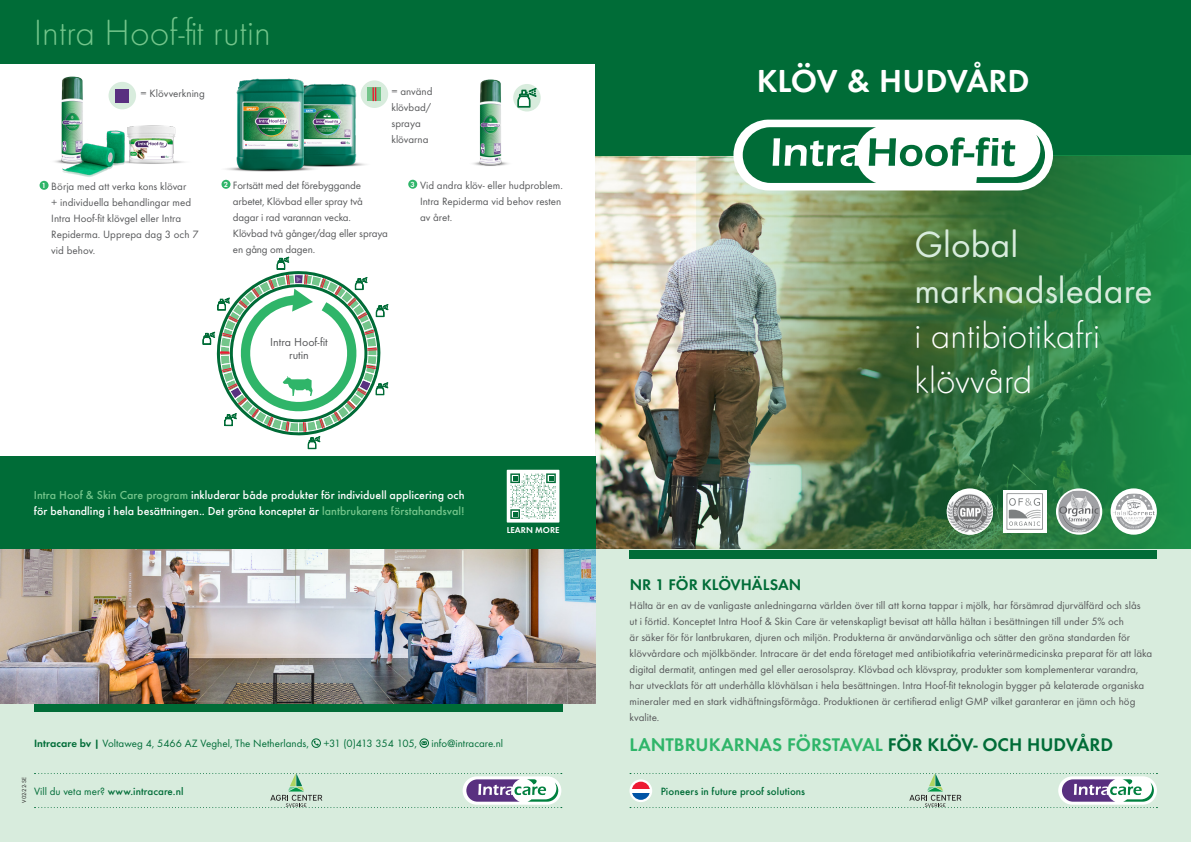
<style>
.page{position:relative;width:1191px;height:842px;background:#fff}
.page>*{position:absolute;margin:0;border:0;box-sizing:border-box;transform-origin:0 0}
.t1{font:300 38px "Futura Round";color:#74c58b}
.t2{font:300 37.9px/45.4px "Futura Round";color:#fff}
.t3{font:37.9px/45.4px "Futura Round";color:#d8ecdd}
.t4{font:600 33.1px "Futura Round";letter-spacing:-.005em;color:#fff}
.t5{font:600 19px "Futura Round";letter-spacing:-.005em;color:#2fb569}
.t6{font:600 16px "Futura Round";letter-spacing:-.005em;color:#006c37}
.t7{font:500 12px/16px "Futura Round";letter-spacing:.005em;color:#fff}
.t8{font:12px/13px "Futura Round";color:#57585a;text-align:center}
.t9{font:11px/16px "Futura Round";color:#57585a}
.t10{font:11px "Futura Round";color:#006c37}
.t11{font:500 11px "Futura Round";letter-spacing:.005em;color:#006c37}
.t12{font:11px "Futura Round";letter-spacing:-.055em;color:#006c37}
.t13{font:600 8.9px "Futura Round";color:#fff}
.t14{font:6px "Futura Round";color:#231f20}
.s1{font-weight:600;font-size:7.6px;color:#fff}
.s2{color:#74c58b}
.s3{font-weight:600}
.s4{font-weight:400}
.s5{color:#006c37}
</style>
<div class="page">
<div style="left:0;top:703px;width:595px;height:139px;background:#d8ecdd"></div>
<div style="left:34px;top:703px;width:528px;height:8px;background:#006c37"></div>
<img style="left:595px;top:156px;width:100px;height:394px">
<div style="left:595px;top:0;width:596px;height:156px;background:#006c37"></div>
<img style="left:695px;top:156px;width:496px;height:394px">
<div style="left:595px;top:550px;width:596px;height:292px;background:#d8ecdd"></div>
<div style="left:629px;top:779px;width:23px;height:23px;background:#e4f2e7;border-radius:50%"></div>
<svg style="left:733px;top:120px;width:320px;height:70px"></svg>
<svg style="left:35px;top:773px;width:527px;height:35px"></svg>
<svg style="left:630px;top:773px;width:527px;height:35px"></svg>
<div style="left:0;top:456px;width:595px;height:94px;background:#006c37"></div>
<svg style="left:505px;top:468px;width:56px;height:70px"></svg>
<svg style="left:507px;top:470px;width:52px;height:53px"></svg>
<div style="left:507px;top:471px;width:51px;height:51px;background:#fff"></div>
<svg style="left:510px;top:473px;width:46px;height:46px"></svg>
<div style="left:312px;top:739px;width:9px;height:9px;border:1px solid #006c37;border-radius:50%"></div>
<svg style="left:313px;top:741px;width:6px;height:5px"></svg>
<div style="left:420px;top:739px;width:9px;height:9px;border:1px solid #006c37;border-radius:50%"></div>
<svg style="left:421px;top:741px;width:6px;height:4px"></svg>
<div style="left:0;top:0;width:595px;height:64px;background:#006c37"></div>
<div style="left:408px;top:180px;width:9px;height:9px;background:#2fb569;border-radius:50%"></div>
<img style="left:473px;top:79px;width:64px;height:87px">
<svg style="left:513px;top:84px;width:28px;height:28px"></svg>
<svg style="left:517px;top:88px;width:19px;height:19px"></svg>
<div style="left:221px;top:180px;width:9px;height:9px;background:#2fb569;border-radius:50%"></div>
<img style="left:326px;top:83px;width:45px;height:84px">
<img style="left:226px;top:78px;width:100px;height:94px">
<div style="left:361px;top:80px;width:27px;height:28px;background:#d8ecdd;border-radius:50%"></div>
<div style="left:367px;top:87px;width:14px;height:14px;background:#74c58b"></div>
<svg style="left:372px;top:88px;width:4px;height:12px"></svg>
<div style="left:40px;top:181px;width:9px;height:9px;background:#2fb569;border-radius:50%"></div>
<div style="left:109px;top:82px;width:27px;height:27px;background:#d8ecdd;border-radius:50%"></div>
<div style="left:115px;top:89px;width:14px;height:13px;background:#593080"></div>
<img style="left:131px;top:125px;width:53px;height:39px">
<img style="left:54px;top:76px;width:69px;height:87px">
<img style="left:57px;top:123px;width:74px;height:54px">
<svg style="left:1056px;top:488px;width:46px;height:47px"></svg>
<img style="left:1058px;top:491px;width:42px;height:41px">
<svg style="left:1110px;top:488px;width:46px;height:47px"></svg>
<img style="left:1113px;top:494px;width:41px;height:35px">
<div style="left:1003px;top:490px;width:43px;height:43px;background:#fff"></div>
<svg style="left:1006px;top:493px;width:37px;height:37px"></svg>
<svg style="left:946px;top:488px;width:47px;height:47px"></svg>
<img style="left:946px;top:492px;width:47px;height:42px">
<img style="left:0;top:550px;width:595px;height:153px">
<div style="left:629px;top:550px;width:528px;height:8px;background:#006c37"></div>
<svg style="left:203px;top:257px;width:185px;height:192px"></svg>
<h1 class="t1" style="left:34px;top:7px;width:238px">Intra Hoof-fit rutin</h1>
<p class="t9" style="left:141px;top:85px;width:66px">= Klövverkning</p>
<p class="t9" style="left:391px;top:83px;width:43px">= använd klövbad/ spraya klövarna</p>
<p class="t9" style="left:51px;top:177px;width:149px;text-indent:-9px"><span class="s1">1</span> Börja med att verka kons klövar<br>+ individuella behandlingar med<br>Intra Hoof-fit klövgel eller Intra<br>Repiderma. Upprepa dag 3 och 7 vid behov.</p>
<p class="t9" style="left:233px;top:176px;width:156px;text-indent:-9px"><span class="s1">2</span> Fortsätt med det förebyggande arbetet, Klövbad eller spray två dagar i rad varannan vecka.<br>Klövbad två gånger/dag eller spraya en gång om dagen.</p>
<p class="t9" style="left:420px;top:176px;width:144px;text-indent:-9px"><span class="s1">3</span> Vid andra klöv- eller hudproblem.<br>Intra Repiderma vid behov resten av året.</p>
<p class="t8" style="left:270px;top:334px;width:59px">Intra Hoof-fit rutin</p>
<p class="t7" style="left:34px;top:486px;width:432px"><span class="s2">Intra Hoof &amp; Skin Care program</span> inkluderar både produkter för individuell applicering och för behandling i hela besättningen.. Det gröna konceptet är <span class="s2">lantbrukarens förstahandsval!</span></p>
<p class="t13" style="left:506px;top:523px;width:54px">LEARN MORE</p>
<p class="t14" style="left:20px;top:803px;width:27px;rotate:-90deg">V02-22-SE</p>
<p class="t10" style="left:34px;top:735px;width:276px"><span class="s3">Intracare bv |</span> Voltaweg 4, 5466 AZ Veghel, The Netherlands,</p>
<p class="t12" style="left:323px;top:735px;width:95px">+31 (0)413 354 105,</p>
<p class="t10" style="left:431px;top:735px;width:73px">info@intracare.nl</p>
<p class="t11" style="left:34px;top:783px;width:151px"><span class="s4">Vill du veta mer?</span> www.intracare.nl</p>
<h3 class="t4" style="left:756px;top:56px;width:274px">KLÖV &amp; HUDVÅRD</h3>
<h2 class="t3" style="left:914px;top:219px;width:239px">Global marknadsledare</h2>
<h2 class="t2" style="left:914px;top:311px;width:187px">i antibiotikafri klövvård</h2>
<h3 class="t6" style="left:629px;top:573px;width:173px">NR 1 FÖR KLÖVHÄLSAN</h3>
<p class="t9" style="left:629px;top:597px;width:524px">Hälta är en av de vanligaste anledningarna världen över till att korna tappar i mjölk, har försämrad djurvälfärd och slås<br>ut i förtid. Konceptet Intra Hoof &amp; Skin Care är vetenskapligt bevisat att hålla hältan i besättningen till under 5% och<br>är säker för för lantbrukaren, djuren och miljön. Produkterna är användarvänliga och sätter den gröna standarden för klövvårdare och mjölkbönder. Intracare är det enda företaget med antibiotikafria veterinärmedicinska preparat för att läka digital dermatit, antingen med gel eller aerosolspray. Klövbad och klövspray, produkter som komplementerar varandra, har utvecklats för att underhålla klövhälsan i hela besättningen. Intra Hoof-fit teknologin bygger på kelaterade organiska mineraler med en stark vidhäftningsförmåga. Produktionen är certifierad enligt GMP vilket garanterar en jämn och hög kvalite.</p>
<h3 class="t5" style="left:629px;top:731px;width:485px">LANTBRUKARNAS FÖRSTAVAL <span class="s5">FÖR KLÖV- OCH HUDVÅRD</span></h3>
<p class="t11" style="left:660px;top:783px;width:146px">Pioneers in future proof solutions</p>
</div>
